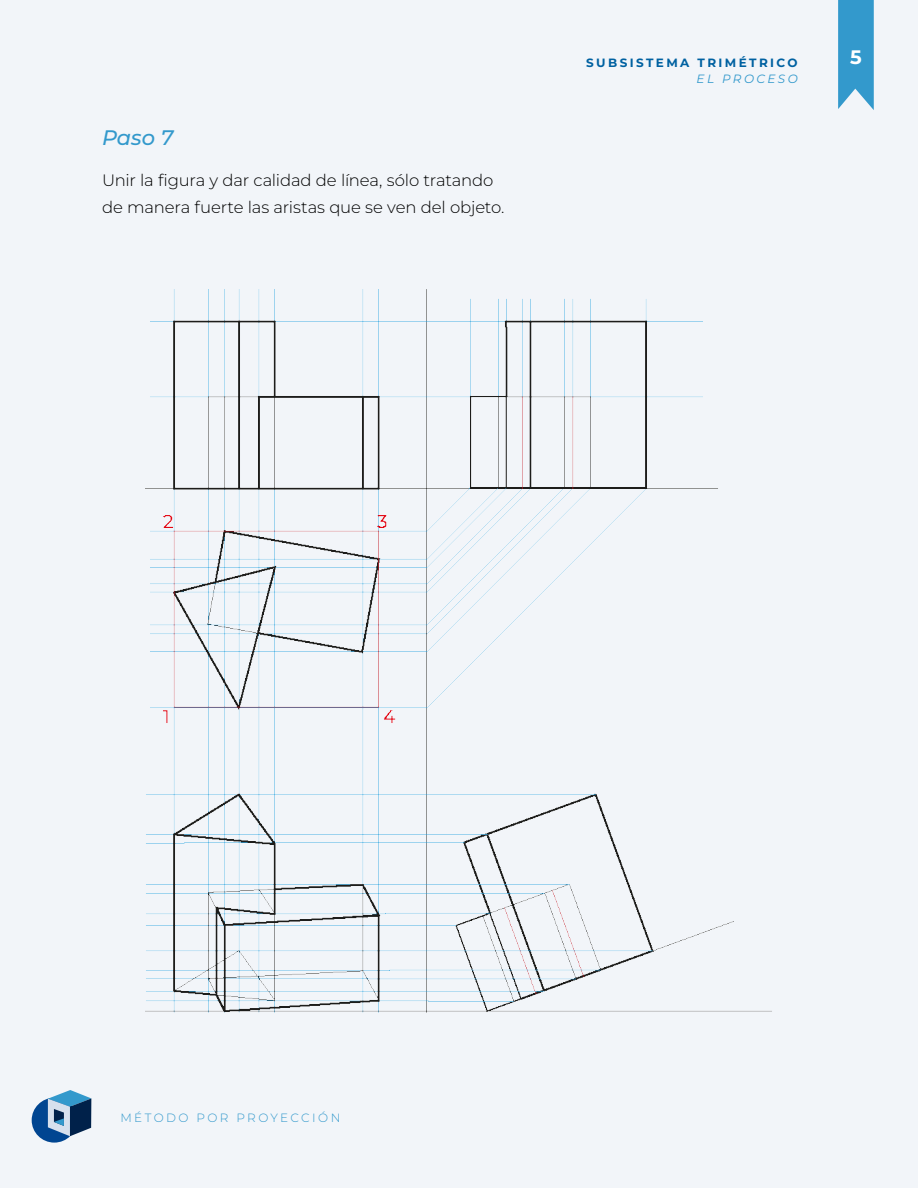
<style>
.page{position:relative;width:918px;height:1188px;background:#f2f5f9}
.page>*{position:absolute;margin:0;border:0;box-sizing:border-box;transform-origin:0 0}
.t1{font:italic 500 21px "Montserrat";color:#39c}
.t2{font:700 19.5px "Montserrat";color:#fff}
.t3{font:300 16.5px/27px "Montserrat";letter-spacing:-.01em;color:#000}
.t4{font:700 12px "Montserrat";letter-spacing:.2em;color:#0061a1}
.t5{font:300 12px "Montserrat";letter-spacing:.2em;color:#39c}
.t6{font:italic 12px "Montserrat";letter-spacing:.2em;color:#39c}
</style>
<div class="page">
<svg style="left:838px;top:0;width:36px;height:110px;background:#47a2d0"></svg>
<div style="left:32px;top:1098px;width:45px;height:45px;background:#004591;border-radius:50%"></div>
<svg style="left:48px;top:1090px;width:43px;height:46px"></svg>
<div style="left:145px;top:290px;width:628px;height:752px;background:#f2f5f9"></div>
<p class="t1" style="left:102px;top:124px;width:73px">Paso 7</p>
<p class="t3" style="left:102px;top:166px;width:404px">Unir la figura y dar calidad de línea, sólo tratando de manera fuerte las aristas que se ven del objeto.</p>
<p class="t4" style="left:586px;top:54px;width:213px">SUBSISTEMA TRIMÉTRICO</p>
<p class="t2" style="left:850px;top:44px;width:13px">5</p>
<p class="t6" style="left:697px;top:71px;width:103px">EL PROCESO</p>
<p class="t5" style="left:120px;top:1110px;width:222px">MÉTODO POR PROYECCIÓN</p>
</div>
